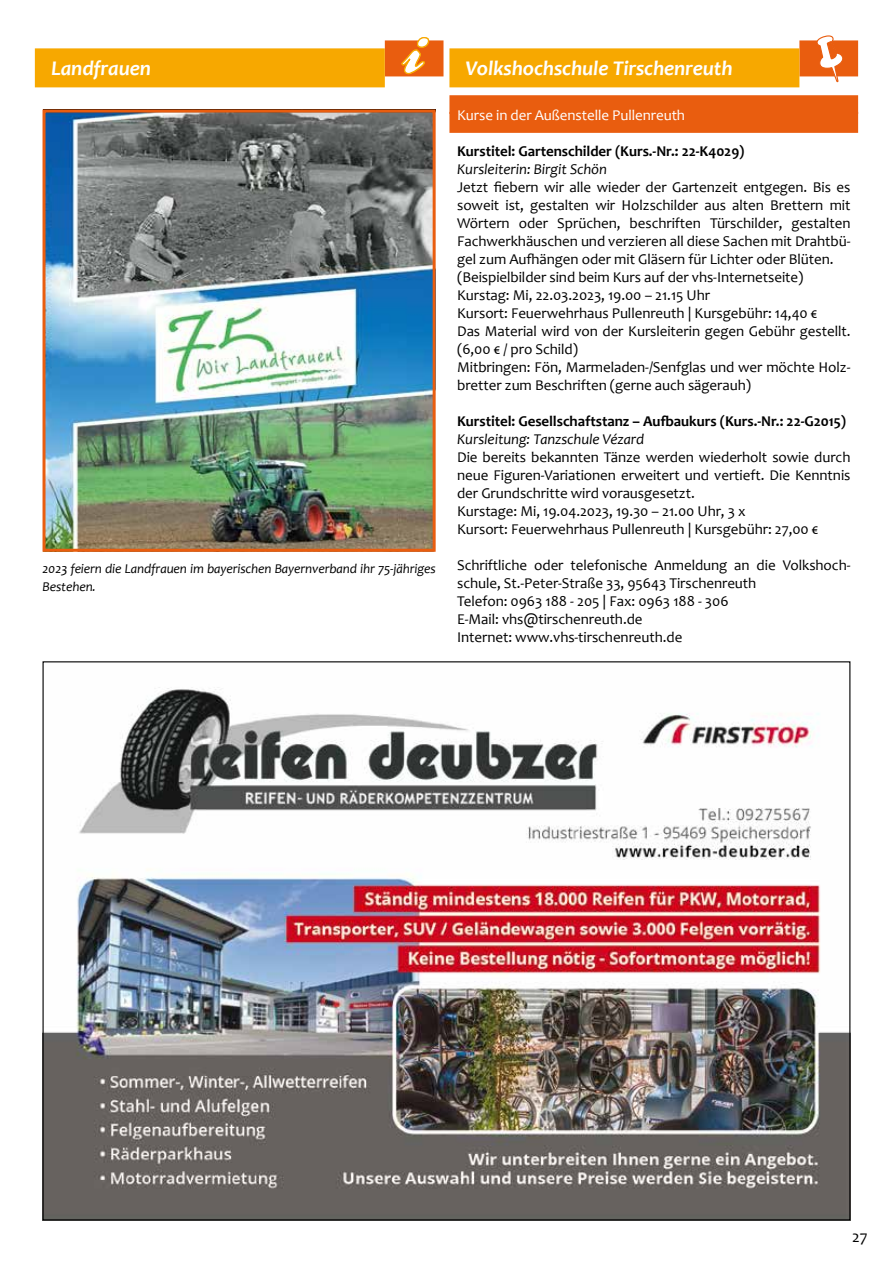
<style>
.page{position:relative;width:893px;height:1263px;background:#fff}
.page>*{position:absolute;margin:0;border:0;box-sizing:border-box;transform-origin:0 0}
.t1{font:italic 700 21px "Candara";letter-spacing:-.005em;color:#fff}
.t2{font:16.5px "Candara";color:#000}
.t3{font:15px/18px "Candara";letter-spacing:-.005em;color:#000}
.t4{font:700 15px "Candara";letter-spacing:-.005em;color:#000}
.t5{font:italic 15px "Candara";letter-spacing:-.005em;color:#000}
.t6{font:15px "Candara";letter-spacing:-.005em;color:#fff}
.t7{font:italic 13.5px/18px "Candara";letter-spacing:-.01em;color:#000}
</style>
<div class="page">
<img style="left:45px;top:687px;width:803px;height:531px">
<img style="left:47px;top:113px;width:385px;height:435px">
<div style="left:43px;top:109px;width:393px;height:443px;border:3px solid #e95d0f"></div>
<div style="left:449px;top:95px;width:409px;height:19px;background:#e95d0f"></div>
<div style="left:449px;top:112px;width:409px;height:21px;background:#e95d0f"></div>
<div style="left:385px;top:40px;width:58px;height:36px;background:#e95d0f"></div>
<div style="left:35px;top:48px;width:350px;height:39px;background:#f7a800"></div>
<svg style="left:401px;top:37px;width:29px;height:38px"></svg>
<div style="left:799px;top:40px;width:59px;height:36px;background:#e95d0f"></div>
<div style="left:449px;top:48px;width:350px;height:39px;background:#f7a800"></div>
<svg style="left:816px;top:35px;width:28px;height:48px"></svg>
<h1 class="t1" style="left:51px;top:55px;width:101px">Landfrauen</h1>
<h1 class="t1" style="left:466px;top:55px;width:269px">Volkshochschule Tirschenreuth</h1>
<p class="t7" style="left:43px;top:559px;width:395px">2023 feiern die Landfrauen im bayerischen Bayernverband ihr 75-jähriges<br>Bestehen.</p>
<p class="t6" style="left:457px;top:106px;width:229px">Kurse in der Außenstelle Pullenreuth</p>
<p class="t4" style="left:457px;top:141px;width:289px">Kurstitel: Gartenschilder (Kurs.-Nr.: 22-K4029)</p>
<p class="t5" style="left:457px;top:159px;width:151px">Kursleiterin: Birgit Schön</p>
<p class="t3" style="left:457px;top:178px;width:395px">Jetzt fiebern wir alle wieder der Gartenzeit entgegen. Bis es soweit ist, gestalten wir Holzschilder aus alten Brettern mit Wörtern oder Sprüchen, beschriften Türschilder, gestalten Fachwerkhäuschen und verzieren all diese Sachen mit Drahtbü&shy;gel zum Aufhängen oder mit Gläsern für Lichter oder Blüten. (Beispielbilder sind beim Kurs auf der vhs-Internetseite)<br>Kurstag: Mi, 22.03.2023, 19.00 – 21.15 Uhr<br>Kursort: Feuerwehrhaus Pullenreuth | Kursgebühr: 14,40 €<br>Das Material wird von der Kursleiterin gegen Gebühr gestellt. (6,00 € / pro Schild)<br>Mitbringen: Fön, Marmeladen-/Senfglas und wer möchte Holz&shy;bretter zum Beschriften (gerne auch sägerauh)</p>
<p class="t4" style="left:457px;top:411px;width:390px">Kurstitel: Gesellschaftstanz – Aufbaukurs (Kurs.-Nr.: 22-G2015)</p>
<p class="t5" style="left:457px;top:429px;width:189px">Kursleitung: Tanzschule Vézard</p>
<p class="t3" style="left:457px;top:448px;width:395px">Die bereits bekannten Tänze werden wiederholt sowie durch neue Figuren-Variationen erweitert und vertieft. Die Kenntnis der Grundschritte wird vorausgesetzt.<br>Kurstage: Mi, 19.04.2023, 19.30 – 21.00 Uhr, 3 x<br>Kursort: Feuerwehrhaus Pullenreuth | Kursgebühr: 27,00 €</p>
<p class="t3" style="left:457px;top:556px;width:395px">Schriftliche oder telefonische Anmeldung an die Volkshoch&shy;schule, St.-Peter-Straße 33, 95643 Tirschenreuth<br>Telefon: 0963 188 - 205 | Fax: 0963 188 - 306<br>E-Mail: vhs@tirschenreuth.de<br>Internet: www.vhs-tirschenreuth.de</p>
<p class="t2" style="left:852px;top:1226px;width:17px">27</p>
</div>
